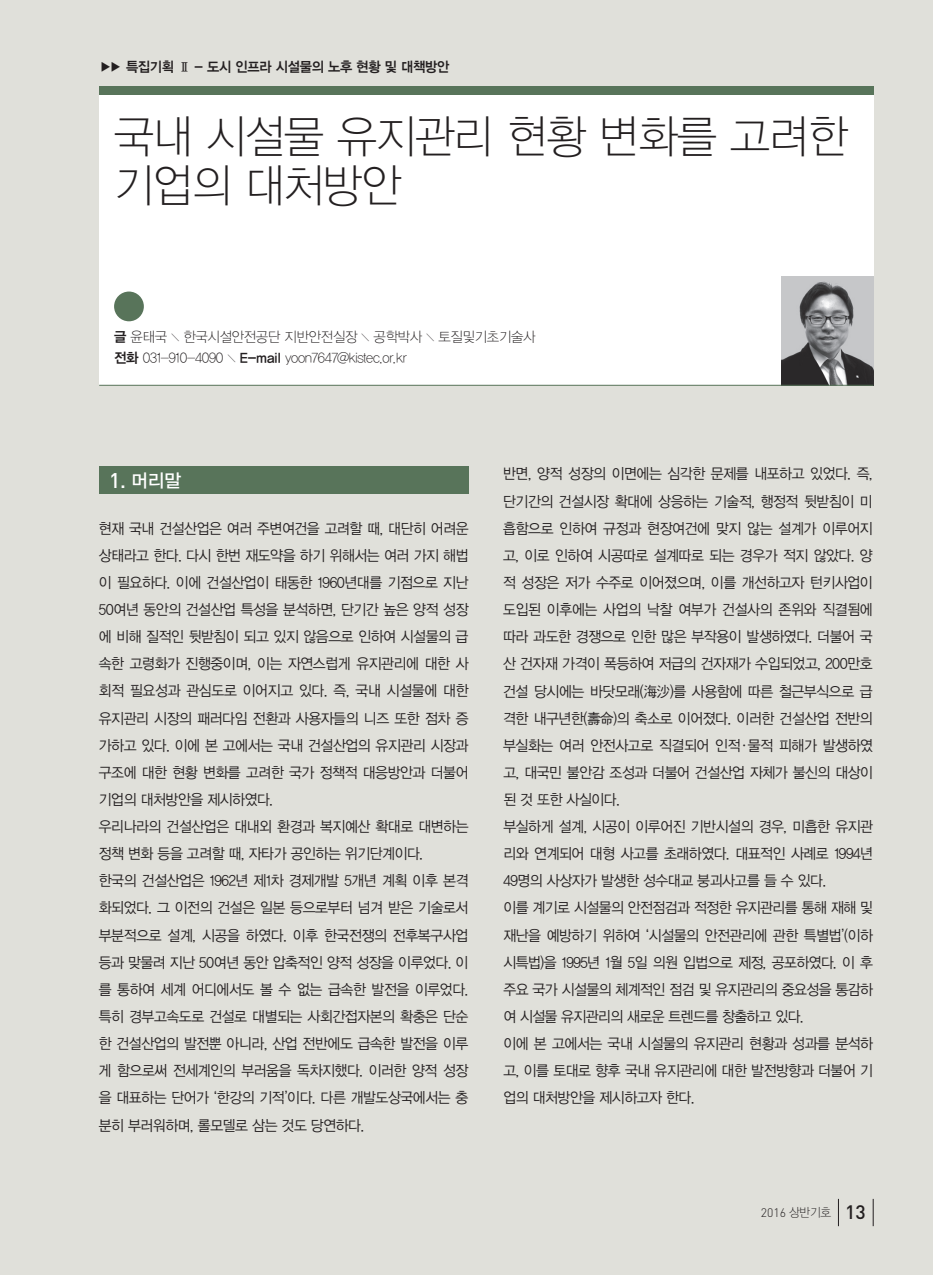
<style>
.page{position:relative;width:933px;height:1275px;background:#e0e0da}
.page>*{position:absolute;margin:0;border:0;box-sizing:border-box;transform-origin:0 0}
.t1{font:45.5px/49px "YDVYGO11";letter-spacing:-.02em;color:#231f20;scale:.95 1}
.t2{font:18.38px "YDVYGO13";color:#fff}
.t3{font:14.88px/27.1px "YDVYGO12";letter-spacing:-.03em;color:#231f20;scale:.94 1}
.t4{font:14px/21px "YDVYGO11";letter-spacing:-.02em;color:#231f20;scale:.96 1}
.t5{font:14px "YDVYGO14";letter-spacing:-.02em;color:#231f20}
.t6{font:300 12.25px "DIN";color:#231f20}
.s1{font-family:"YDVY Mj O14"}
.s2{font-family:"YDVYGO14"}
.s3{font-size:8.75px}
.s4{font-family:"DIN";font-weight:500;font-size:21px}
.s5{font-family:"YDVYGO11";font-weight:400}
.s6{font-weight:500;font-size:19.25px}
</style>
<div class="page">
<svg style="left:838px;top:1199px;width:1px;height:27px"></svg>
<svg style="left:873px;top:1199px;width:1px;height:27px"></svg>
<div style="left:99px;top:87px;width:774px;height:298px;background:#fff"></div>
<div style="left:99px;top:87px;width:774px;height:8px;background:#58745a"></div>
<div style="left:99px;top:466px;width:370px;height:28px;background:#58745a"></div>
<div style="left:114px;top:292px;width:30px;height:29px;background:#58745a;border-radius:50%"></div>
<img style="left:781px;top:277px;width:92px;height:108px">
<hr style="left:99px;top:385px;width:774px;height:1px;background:#58745a">
<p class="t5" style="left:99px;top:58px;width:352px">▶▶ 특집기획 <span class="s1">Ⅱ</span> - 도시 인프라 시설물의 노후 현황 및 대책방안</p>
<h1 class="t1" style="left:114px;top:112px;width:774px">국내 시설물 유지관리 현황 변화를 고려한 기업의 대처방안</h1>
<p class="t4" style="left:114px;top:327px;width:440px"><span class="s2">글</span> 윤태국 <span class="s3">＼</span> 한국시설안전공단 지반안전실장 <span class="s3">＼</span> 공학박사 <span class="s3">＼</span> 토질및기초기술사 <span class="s2">전화</span> 031-910-4090 <span class="s3">＼</span> <span class="s2">E-mail</span> yoon7647@kistec.or.kr</p>
<p class="t2" style="left:109px;top:469px;width:74px"><span class="s4">1.</span> 머리말</p>
<p class="t3" style="left:99px;top:515px;width:395px">현재 국내 건설산업은 여러 주변여건을 고려할 때, 대단히 어려운 상태라고 한다. 다시 한번 재도약을 하기 위해서는 여러 가지 해법 이 필요하다. 이에 건설산업이 태동한 1960년대를 기점으로 지난<br>50여년 동안의 건설산업 특성을 분석하면, 단기간 높은 양적 성장 에 비해 질적인 뒷받침이 되고 있지 않음으로 인하여 시설물의 급 속한 고령화가 진행중이며, 이는 자연스럽게 유지관리에 대한 사 회적 필요성과 관심도로 이어지고 있다. 즉, 국내 시설물에 대한 유지관리 시장의 패러다임 전환과 사용자들의 니즈 또한 점차 증 가하고 있다. 이에 본 고에서는 국내 건설산업의 유지관리 시장과 구조에 대한 현황 변화를 고려한 국가 정책적 대응방안과 더불어 기업의 대처방안을 제시하였다.<br>우리나라의 건설산업은 대내외 환경과 복지예산 확대로 대변하는 정책 변화 등을 고려할 때, 자타가 공인하는 위기단계이다.<br>한국의 건설산업은 1962년 제1차 경제개발 5개년 계획 이후 본격 화되었다. 그 이전의 건설은 일본 등으로부터 넘겨 받은 기술로서 부분적으로 설계, 시공을 하였다. 이후 한국전쟁의 전후복구사업 등과 맞물려 지난 50여년 동안 압축적인 양적 성장을 이루었다. 이 를 통하여 세계 어디에서도 볼 수 없는 급속한 발전을 이루었다. 특히 경부고속도로 건설로 대별되는 사회간접자본의 확충은 단순 한 건설산업의 발전뿐 아니라, 산업 전반에도 급속한 발전을 이루 게 함으로써 전세계인의 부러움을 독차지했다. 이러한 양적 성장 을 대표하는 단어가 ‘한강의 기적’이다. 다른 개발도상국에서는 충 분히 부러워하며, 롤모델로 삼는 것도 당연하다.</p>
<p class="t3" style="left:503px;top:460px;width:395px">반면, 양적 성장의 이면에는 심각한 문제를 내포하고 있었다. 즉, 단기간의 건설시장 확대에 상응하는 기술적, 행정적 뒷받침이 미 흡함으로 인하여 규정과 현장여건에 맞지 않는 설계가 이루어지 고, 이로 인하여 시공따로 설계따로 되는 경우가 적지 않았다. 양 적 성장은 저가 수주로 이어졌으며, 이를 개선하고자 턴키사업이 도입된 이후에는 사업의 낙찰 여부가 건설사의 존위와 직결됨에 따라 과도한 경쟁으로 인한 많은 부작용이 발생하였다. 더불어 국 산 건자재 가격이 폭등하여 저급의 건자재가 수입되었고, 200만호 건설 당시에는 바닷모래(海沙)를 사용함에 따른 철근부식으로 급 격한 내구년한(壽命)의 축소로 이어졌다. 이러한 건설산업 전반의 부실화는 여러 안전사고로 직결되어 인적<span class="s3">•</span>물적 피해가 발생하였 고, 대국민 불안감 조성과 더불어 건설산업 자체가 불신의 대상이 된 것 또한 사실이다.<br>부실하게 설계, 시공이 이루어진 기반시설의 경우, 미흡한 유지관 리와 연계되어 대형 사고를 초래하였다. 대표적인 사례로 1994년<br>49명의 사상자가 발생한 성수대교 붕괴사고를 들 수 있다.<br>이를 계기로 시설물의 안전점검과 적정한 유지관리를 통해 재해 및 재난을 예방하기 위하여 ‘시설물의 안전관리에 관한 특별법’(이하 시특법)을 1995년 1월 5일 의원 입법으로 제정, 공포하였다. 이 후 주요 국가 시설물의 체계적인 점검 및 유지관리의 중요성을 통감하 여 시설물 유지관리의 새로운 트렌드를 창출하고 있다.<br>이에 본 고에서는 국내 시설물의 유지관리 현황과 성과를 분석하 고, 이를 토대로 향후 국내 유지관리에 대한 발전방향과 더불어 기 업의 대처방안을 제시하고자 한다.</p>
<p class="t6" style="left:760px;top:1205px;width:107px">2016 <span class="s5">상반기호</span> <span class="s6">13</span></p>
</div>
